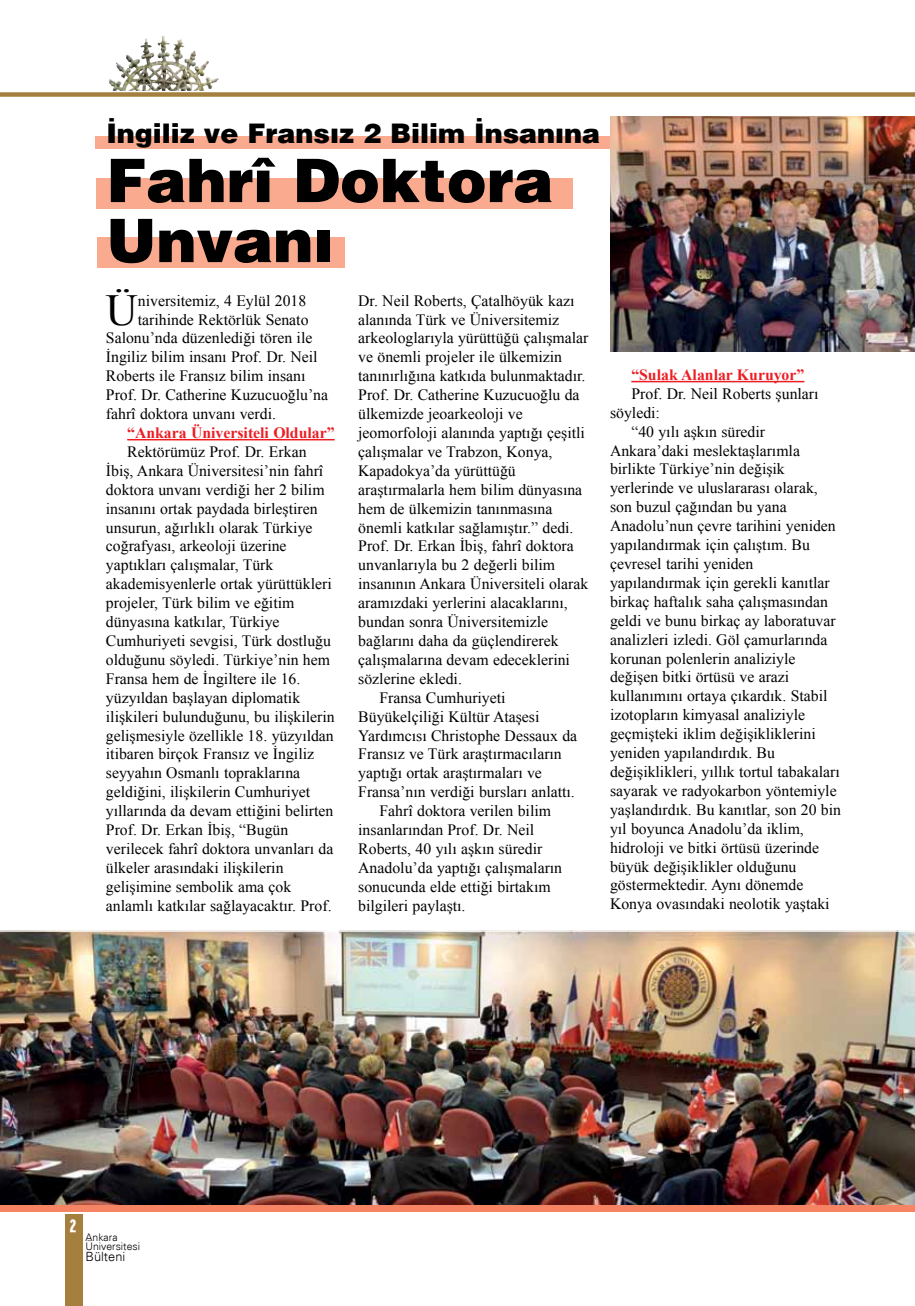
<style>
.page{position:relative;width:915px;height:1306px;background:#fff}
.page>*{position:absolute;margin:0;border:0;box-sizing:border-box;transform-origin:0 0}
.t1{font:900 60px/60px "Helvetica";color:#000}
.t2{font:44.25px "Times New Roman";color:#000}
.t3{font:900 27px "Helvetica";color:#000}
.t4{font:18px "Interstate Black Compressed TR";color:#fff}
.t5{font:15.75px/18.9px "Times New Roman";color:#000}
.t6{font:700 15.75px "Times New Roman";color:#ed1d24}
.t7{font:300 12.75px "Univers LT Std 45";color:#000}
.t8{font:300 10.5px/9px "Univers LT Std 45";color:#000}
</style>
<div class="page">
<div style="left:0;top:92px;width:914px;height:5px;background:#a57f3e"></div>
<div style="left:65px;top:1213px;width:17px;height:92px;background:#a57f3e"></div>
<img style="left:125px;top:36px;width:38px;height:39px">
<div style="left:96px;top:178px;width:476px;height:30px;background:#f9aa8f"></div>
<div style="left:96px;top:137px;width:514px;height:12px;background:#f9aa8f"></div>
<img style="left:0;top:930px;width:914px;height:274px">
<hr style="left:127px;top:439px;width:207px;height:1px;background:#ed1d24">
<img style="left:610px;top:116px;width:304px;height:235px">
<hr style="left:631px;top:381px;width:173px;height:1px;background:#ed1d24">
<div style="left:97px;top:237px;width:247px;height:31px;background:#f9aa8f"></div>
<div style="left:0;top:1204px;width:914px;height:7px;background:#f58465"></div>
<h3 class="t3" style="left:106px;top:115px;width:495px">İngiliz ve Fransız 2 Bilim İnsanına</h3>
<h1 class="t1" style="left:106px;top:149px;width:448px">Fahrî Doktora<br>Unvanı</h1>
<h2 class="t2" style="left:106px;top:284px;width:33px">Ü</h2>
<p class="t5" style="left:138px;top:291px;width:170px">niversitemiz, 4 Eylül 2018</p>
<p class="t5" style="left:138px;top:309px;width:172px">tarihinde Rektörlük Senato</p>
<p class="t5" style="left:106px;top:328px;width:208px">Salonu’nda düzenlediği tören ile</p>
<p class="t5" style="left:106px;top:347px;width:213px">İngiliz bilim insanı Prof. Dr. Neil</p>
<p class="t5" style="left:106px;top:366px;width:201px">Roberts ile Fransız bilim insanı</p>
<p class="t5" style="left:106px;top:385px;width:224px">Prof. Dr. Catherine Kuzucuoğlu’na</p>
<p class="t5" style="left:106px;top:404px;width:172px">fahrî doktora unvanı verdi.</p>
<p class="t6" style="left:127px;top:423px;width:209px">“Ankara Üniversiteli Oldular”</p>
<p class="t5" style="left:106px;top:442px;width:230px;text-indent:21px">Rektörümüz Prof. Dr. Erkan İbiş, Ankara Üniversitesi’nin fahrî doktora unvanı verdiği her 2 bilim insanını ortak paydada birleştiren unsurun, ağırlıklı olarak Türkiye coğrafyası, arkeoloji üzerine yaptıkları çalışmalar, Türk akademisyenlerle ortak yürüttükleri projeler, Türk bilim ve eğitim dünyasına katkılar, Türkiye Cumhuriyeti sevgisi, Türk dostluğu olduğunu söyledi. Türkiye’nin hem Fransa hem de İngiltere ile 16. yüzyıldan başlayan diplomatik ilişkileri bulunduğunu, bu ilişkilerin gelişmesiyle özellikle 18. yüzyıldan itibaren birçok Fransız ve İngiliz seyyahın Osmanlı topraklarına geldiğini, ilişkilerin Cumhuriyet yıllarında da devam ettiğini belirten Prof. Dr. Erkan İbiş, “Bugün verilecek fahrî doktora unvanları da ülkeler arasındaki ilişkilerin gelişimine sembolik ama çok anlamlı katkılar sağlayacaktır. Prof.</p>
<p class="t5" style="left:358px;top:291px;width:217px">Dr. Neil Roberts, Çatalhöyük kazı</p>
<p class="t5" style="left:358px;top:309px;width:202px">alanında Türk ve Üniversitemiz</p>
<p class="t5" style="left:358px;top:328px;width:231px">arkeologlarıyla yürüttüğü çalışmalar</p>
<p class="t5" style="left:358px;top:347px;width:205px">ve önemli projeler ile ülkemizin</p>
<p class="t5" style="left:358px;top:366px;width:228px">tanınırlığına katkıda bulunmaktadır.</p>
<p class="t5" style="left:358px;top:385px;width:223px">Prof. Dr. Catherine Kuzucuoğlu da</p>
<p class="t5" style="left:358px;top:404px;width:166px">ülkemizde jeoarkeoloji ve</p>
<p class="t5" style="left:358px;top:423px;width:228px">jeomorfoloji alanında yaptığı çeşitli</p>
<p class="t5" style="left:358px;top:442px;width:196px">çalışmalar ve Trabzon, Konya,</p>
<p class="t5" style="left:358px;top:461px;width:159px">Kapadokya’da yürüttüğü</p>
<p class="t5" style="left:358px;top:480px;width:225px">araştırmalarla hem bilim dünyasına</p>
<p class="t5" style="left:358px;top:498px;width:196px">hem de ülkemizin tanınmasına</p>
<p class="t5" style="left:358px;top:517px;width:217px">önemli katkılar sağlamıştır.” dedi.</p>
<p class="t5" style="left:358px;top:536px;width:217px">Prof. Dr. Erkan İbiş, fahrî doktora</p>
<p class="t5" style="left:358px;top:555px;width:198px">unvanlarıyla bu 2 değerli bilim</p>
<p class="t5" style="left:358px;top:574px;width:231px">insanının Ankara Üniversiteli olarak</p>
<p class="t5" style="left:358px;top:593px;width:211px">aramızdaki yerlerini alacaklarını,</p>
<p class="t5" style="left:358px;top:612px;width:191px">bundan sonra Üniversitemizle</p>
<p class="t5" style="left:358px;top:631px;width:202px">bağlarını daha da güçlendirerek</p>
<p class="t5" style="left:358px;top:650px;width:213px">çalışmalarına devam edeceklerini</p>
<p class="t5" style="left:358px;top:669px;width:105px">sözlerine ekledi.</p>
<p class="t5" style="left:379px;top:687px;width:127px">Fransa Cumhuriyeti</p>
<p class="t5" style="left:358px;top:706px;width:183px">Büyükelçiliği Kültür Ataşesi</p>
<p class="t5" style="left:358px;top:725px;width:220px">Yardımcısı Christophe Dessaux da</p>
<p class="t5" style="left:358px;top:744px;width:205px">Fransız ve Türk araştırmacıların</p>
<p class="t5" style="left:358px;top:763px;width:185px">yaptığı ortak araştırmaları ve</p>
<p class="t5" style="left:358px;top:782px;width:218px">Fransa’nın verdiği bursları anlattı.</p>
<p class="t5" style="left:379px;top:801px;width:173px">Fahrî doktora verilen bilim</p>
<p class="t5" style="left:358px;top:820px;width:177px">insanlarından Prof. Dr. Neil</p>
<p class="t5" style="left:358px;top:839px;width:185px">Roberts, 40 yılı aşkın süredir</p>
<p class="t5" style="left:358px;top:858px;width:205px">Anadolu’da yaptığı çalışmaların</p>
<p class="t5" style="left:358px;top:876px;width:194px">sonucunda elde ettiği birtakım</p>
<p class="t5" style="left:358px;top:895px;width:109px">bilgileri paylaştı.</p>
<p class="t6" style="left:631px;top:365px;width:174px">“Sulak Alanlar Kuruyor”</p>
<p class="t5" style="left:631px;top:384px;width:189px">Prof. Dr. Neil Roberts şunları</p>
<p class="t5" style="left:610px;top:403px;width:51px">söyledi:</p>
<p class="t5" style="left:631px;top:421px;width:135px">“40 yılı aşkın süredir</p>
<p class="t5" style="left:610px;top:440px;width:191px">Ankara’daki meslektaşlarımla</p>
<p class="t5" style="left:610px;top:459px;width:176px">birlikte Türkiye’nin değişik</p>
<p class="t5" style="left:610px;top:478px;width:209px">yerlerinde ve uluslararası olarak,</p>
<p class="t5" style="left:610px;top:497px;width:178px">son buzul çağından bu yana</p>
<p class="t5" style="left:610px;top:516px;width:227px">Anadolu’nun çevre tarihini yeniden</p>
<p class="t5" style="left:610px;top:535px;width:201px">yapılandırmak için çalıştım. Bu</p>
<p class="t5" style="left:610px;top:554px;width:145px">çevresel tarihi yeniden</p>
<p class="t5" style="left:610px;top:573px;width:221px">yapılandırmak için gerekli kanıtlar</p>
<p class="t5" style="left:610px;top:592px;width:219px">birkaç haftalık saha çalışmasından</p>
<p class="t5" style="left:610px;top:610px;width:227px">geldi ve bunu birkaç ay laboratuvar</p>
<p class="t5" style="left:610px;top:629px;width:219px">analizleri izledi. Göl çamurlarında</p>
<p class="t5" style="left:610px;top:648px;width:187px">korunan polenlerin analiziyle</p>
<p class="t5" style="left:610px;top:667px;width:181px">değişen bitki örtüsü ve arazi</p>
<p class="t5" style="left:610px;top:686px;width:219px">kullanımını ortaya çıkardık. Stabil</p>
<p class="t5" style="left:610px;top:705px;width:197px">izotopların kimyasal analiziyle</p>
<p class="t5" style="left:610px;top:724px;width:207px">geçmişteki iklim değişikliklerini</p>
<p class="t5" style="left:610px;top:743px;width:166px">yeniden yapılandırdık. Bu</p>
<p class="t5" style="left:610px;top:762px;width:231px">değişiklikleri, yıllık tortul tabakaları</p>
<p class="t5" style="left:610px;top:781px;width:228px">sayarak ve radyokarbon yöntemiyle</p>
<p class="t5" style="left:610px;top:799px;width:232px">yaşlandırdık. Bu kanıtlar, son 20 bin</p>
<p class="t5" style="left:610px;top:818px;width:195px">yıl boyunca Anadolu’da iklim,</p>
<p class="t5" style="left:610px;top:837px;width:210px">hidroloji ve bitki örtüsü üzerinde</p>
<p class="t5" style="left:610px;top:856px;width:188px">büyük değişiklikler olduğunu</p>
<p class="t5" style="left:610px;top:875px;width:195px">göstermektedir. Aynı dönemde</p>
<p class="t5" style="left:610px;top:894px;width:221px">Konya ovasındaki neolotik yaştaki</p>
<p class="t4" style="left:70px;top:1215px;width:8px">2</p>
<p class="t8" style="left:85px;top:1233px;width:56px">Ankara<br>Üniversitesi</p>
<p class="t7" style="left:85px;top:1248px;width:41px">Bülteni</p>
</div>
